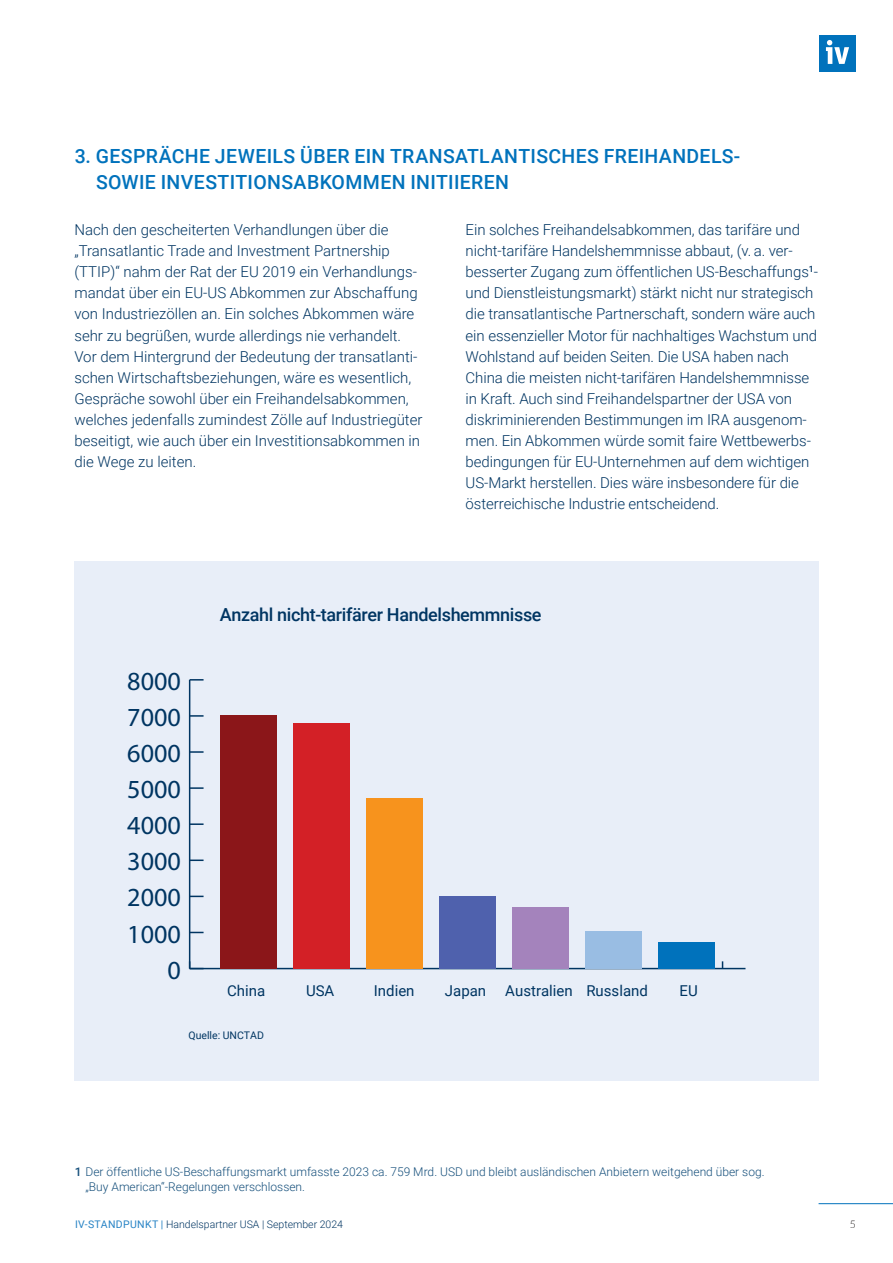
<style>
.page{position:relative;width:893px;height:1263px;background:#fff}
.page>*{position:absolute;margin:0;border:0;box-sizing:border-box;transform-origin:0 0}
.t1{font:26.1px "Myriad Pro";color:#003562}
.t2{font:500 19.5px/25.5px "Roboto";letter-spacing:.02em;color:#0072bc}
.t3{font:500 18px "Roboto";letter-spacing:-.02em;color:#003562}
.t4{font:300 15px/21px "Roboto";letter-spacing:-.005em;color:#003562}
.t5{font:15px "Roboto";color:#003562}
.t6{font:300 12px/15px "Roboto";color:#154f7b}
.t7{font:300 10.5px "Roboto";color:#003562}
.t8{font:10.5px "Roboto";color:#003562}
.t9{font:300 10.5px "Lato";color:#231f20}
.s1{font-weight:500}
.s2{font-weight:400;color:#2783c5}
</style>
<div class="page">
<div style="left:819px;top:35px;width:36px;height:37px;background:#0072bc"></div>
<svg style="left:826px;top:40px;width:23px;height:24px"></svg>
<hr style="left:819px;top:1203px;width:74px;height:1px;background:#0072bc">
<div style="left:74px;top:561px;width:745px;height:519px;background:#e8eef8"></div>
<hr style="left:190px;top:968px;width:555px;height:1px;background:#003562">
<hr style="left:189px;top:680px;width:1px;height:288px;background:#003562">
<svg style="left:189px;top:961px;width:15px;height:8px"></svg>
<svg style="left:190px;top:932px;width:14px;height:1px"></svg>
<svg style="left:190px;top:896px;width:14px;height:1px"></svg>
<svg style="left:190px;top:859px;width:14px;height:2px"></svg>
<svg style="left:190px;top:823px;width:14px;height:2px"></svg>
<svg style="left:190px;top:787px;width:14px;height:2px"></svg>
<svg style="left:190px;top:751px;width:14px;height:2px"></svg>
<svg style="left:190px;top:715px;width:14px;height:2px"></svg>
<svg style="left:190px;top:679px;width:14px;height:1px"></svg>
<div style="left:658px;top:942px;width:57px;height:26px;background:#0072bc"></div>
<div style="left:585px;top:931px;width:57px;height:37px;background:#99bde3"></div>
<div style="left:512px;top:907px;width:57px;height:61px;background:#a483bc"></div>
<div style="left:439px;top:895px;width:57px;height:73px;background:#4f61ad"></div>
<div style="left:366px;top:798px;width:57px;height:170px;background:#f7931d"></div>
<div style="left:293px;top:723px;width:57px;height:245px;background:#d32026"></div>
<div style="left:220px;top:715px;width:57px;height:253px;background:#8b1619"></div>
<h2 class="t2" style="left:96px;top:143px;width:646px;text-indent:-21px">3. GESPRÄCHE JEWEILS ÜBER EIN TRANSATLANTISCHES FREIHANDELS-<br>SOWIE INVESTITIONSABKOMMEN INITIIEREN</h2>
<p class="t4" style="left:74px;top:219px;width:350px">Nach den gescheiterten Verhandlungen über die „Transatlantic Trade and Investment Partnership (TTIP)“ nahm der Rat der EU 2019 ein Verhandlungs&shy;mandat über ein EU-US Abkommen zur Abschaffung von Industriezöllen an. Ein solches Abkommen wäre sehr zu begrüßen, wurde allerdings nie verhandelt.<br>Vor dem Hintergrund der Bedeutung der transatlanti&shy;schen Wirtschaftsbeziehungen, wäre es wesentlich, Gespräche sowohl über ein Freihandelsabkommen, welches jedenfalls zumindest Zölle auf Industriegüter beseitigt, wie auch über ein Investitionsabkommen in die Wege zu leiten.</p>
<p class="t4" style="left:466px;top:219px;width:354px">Ein solches Freihandelsabkommen, das tarifäre und nicht-tarifäre Handelshemmnisse abbaut, (v. a. ver&shy;besserter Zugang zum öffentlichen US-Beschaffungs<sup>1</sup>- und Dienstleistungsmarkt) stärkt nicht nur strategisch die transatlantische Partnerschaft, sondern wäre auch ein essenzieller Motor für nachhaltiges Wachstum und Wohlstand auf beiden Seiten. Die USA haben nach China die meisten nicht-tarifären Handelshemmnisse in Kraft. Auch sind Freihandelspartner der USA von diskriminierenden Bestimmungen im IRA ausgenom&shy;men. Ein Abkommen würde somit faire Wettbewerbs&shy;bedingungen für EU-Unternehmen auf dem wichtigen US-Markt herstellen. Dies wäre insbesondere für die österreichische Industrie entscheidend.</p>
<p class="t3" style="left:220px;top:601px;width:323px">Anzahl nicht-tarifärer Handelshemmnisse</p>
<h1 class="t1" style="left:127px;top:665px;width:55px">8000</h1>
<h1 class="t1" style="left:127px;top:701px;width:55px">7000</h1>
<h1 class="t1" style="left:127px;top:737px;width:55px">6000</h1>
<h1 class="t1" style="left:127px;top:773px;width:55px">5000</h1>
<h1 class="t1" style="left:127px;top:809px;width:55px">4000</h1>
<h1 class="t1" style="left:127px;top:845px;width:55px">3000</h1>
<h1 class="t1" style="left:127px;top:881px;width:55px">2000</h1>
<h1 class="t1" style="left:127px;top:918px;width:55px">1000</h1>
<h1 class="t1" style="left:168px;top:954px;width:15px">0</h1>
<p class="t5" style="left:227px;top:980px;width:40px">China</p>
<p class="t5" style="left:306px;top:980px;width:30px">USA</p>
<p class="t5" style="left:374px;top:980px;width:42px">Indien</p>
<p class="t5" style="left:445px;top:980px;width:43px">Japan</p>
<p class="t5" style="left:505px;top:980px;width:144px">Australien Russland</p>
<p class="t5" style="left:679px;top:980px;width:20px">EU</p>
<p class="t8" style="left:188px;top:1028px;width:77px">Quelle: UNCTAD</p>
<p class="t6" style="left:85px;top:1163px;width:681px;text-indent:-11px"><span class="s1">1</span> Der öffentliche US-Beschaffungsmarkt umfasste 2023 ca. 759 Mrd. USD und bleibt ausländischen Anbietern weitgehend über sog. „Buy American“-Regelungen verschlossen.</p>
<p class="t7" style="left:75px;top:1217px;width:270px"><span class="s2">IV-STANDPUNKT |</span> Handelspartner USA | September 2024</p>
<p class="t9" style="left:850px;top:1217px;width:8px">5</p>
</div>
